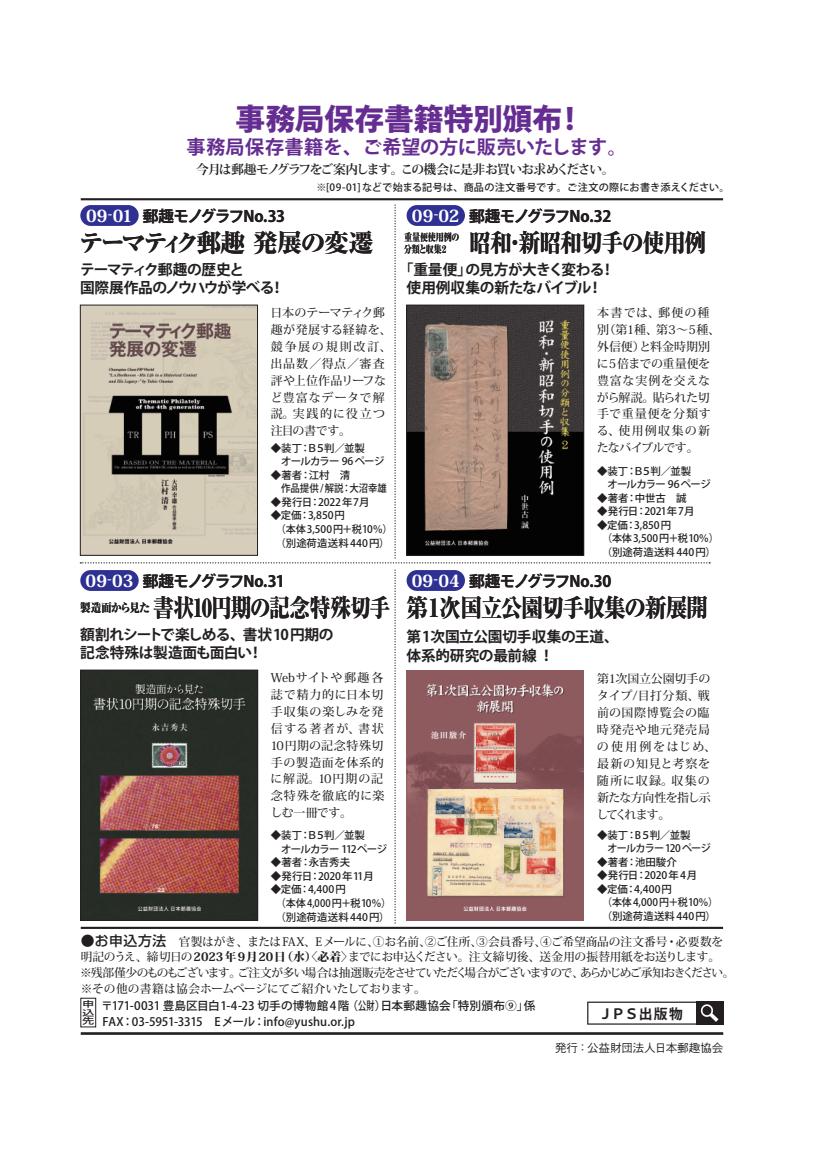
<style>
.page{position:relative;width:821px;height:1166px;background:#fff}
.page>*{position:absolute;margin:0;border:0;box-sizing:border-box;transform-origin:0 0}
.t1{font:800 29.7px "Koz Go Pr 6 N";color:#652d91}
.t2{font:800 25.05px "Ryumin Pro";letter-spacing:-.055em;color:#231f20;scale:.87 1}
.t3{font:800 25.05px "Ryumin Pro";letter-spacing:-.055em;color:#231f20;scale:.83 1}
.t4{font:800 25.05px "Ryumin Pro";letter-spacing:-.11em;color:#231f20}
.t5{font:700 19.2px "Koz Go Pr 6 N";letter-spacing:-.005em;color:#652d91}
.t6{font:800 16.65px "Koz Min Pr 6 N";color:#fff}
.t7{font:700 15.6px "Koz Go Pr 6 N";letter-spacing:-.06em;color:#231f20}
.t8{font:700 14.7px/18.8px "Koz Go Pr 6 N";letter-spacing:-.025em;color:#231f20}
.t9{font:700 14.7px/18.8px "Koz Go Pr 6 N";letter-spacing:-.055em;color:#231f20}
.t10{font:700 13.8px "Koz Go Pr 6 N";letter-spacing:.005em;color:#231f20}
.t11{font:700 12.75px "Koz Min Pr 6 N";letter-spacing:-.085em;color:#231f20}
.t12{font:500 12px/17px "Koz Min Pr 6 N";letter-spacing:.035em;color:#231f20}
.t13{font:500 12px/17px "Koz Min Pr 6 N";letter-spacing:.005em;color:#231f20}
.t14{font:500 11.7px/15.9px "Koz Min Pr 6 N";letter-spacing:-.04em;color:#231f20}
.t15{font:500 11.7px/15.9px "Koz Go Pr 6 N";letter-spacing:.005em;color:#231f20}
.t16{font:11.7px "DFPHS Gothic CID W3";letter-spacing:-.025em;color:#231f20}
.t17{font:500 10.35px/13.5px "Koz Go Pr 6 N";letter-spacing:-.005em;color:#231f20}
.t18{font:500 10.35px "Koz Go Pr 6 N";letter-spacing:.015em;color:#231f20}
.t19{font:500 10.35px/13.5px "Koz Go Pr 6 N";letter-spacing:-.075em;color:#231f20}
.t20{font:500 10.35px/13.5px "Koz Go Pr 6 N";letter-spacing:-.08em;color:#231f20}
.t21{font:500 10.35px "Koz Go Pr 6 N";letter-spacing:.02em;color:#231f20}
.t22{font:500 10.35px "Koz Go Pr 6 N";letter-spacing:.015em;color:#231f20;scale:.96 1}
.t23{font:800 10.35px/11.7px "Ryumin Pro";letter-spacing:-.02em;color:#231f20;scale:.78 1}
.t24{font:500 10.05px "Koz Go Pr 6 N";letter-spacing:.025em;color:#231f20}
.t25{font:500 8.25px/8.4px "Shin Go Pro";color:#231f20;text-align:justify;scale:1.43 1}
.s1{font-family:"Shin Go Pro";font-size:13.8px}
.s2{font-weight:800}
</style>
<div class="page">
<hr style="left:81px;top:198px;width:642px;height:2px;background:#231f20">
<hr style="left:81px;top:1032px;width:642px;height:2px;background:#231f20">
<hr style="left:81px;top:926px;width:642px;height:2px;background:#231f20">
<svg style="left:587px;top:1001px;width:136px;height:23px"></svg>
<div style="left:81px;top:997px;width:15px;height:29px;border:1px solid #231f20"></div>
<svg style="left:80px;top:205px;width:630px;height:358px"></svg>
<svg style="left:394px;top:570px;width:2px;height:354px"></svg>
<img style="left:406px;top:670px;width:178px;height:250px">
<div style="left:80px;top:570px;width:59px;height:20px;background:#2e3092;border-radius:10px"></div>
<img style="left:82px;top:671px;width:174px;height:247px">
<div style="left:80px;top:669px;width:178px;height:251px;border:1px solid #231f20"></div>
<div style="left:406px;top:205px;width:59px;height:21px;background:#2e3092;border-radius:10px"></div>
<div style="left:406px;top:570px;width:59px;height:20px;background:#2e3092;border-radius:10px"></div>
<img style="left:408px;top:307px;width:174px;height:246px">
<div style="left:406px;top:305px;width:178px;height:250px;border:1px solid #231f20"></div>
<div style="left:80px;top:205px;width:59px;height:21px;background:#2e3092;border-radius:10px"></div>
<img style="left:82px;top:307px;width:174px;height:246px">
<div style="left:80px;top:305px;width:178px;height:250px;border:1px solid #231f20"></div>
<h1 class="t1" style="left:236px;top:102px;width:340px">事務局保存書籍特別頒布 !</h1>
<h3 class="t5" style="left:186px;top:136px;width:442px">事務局保存書籍を、ご希望の方に販売いたします。</h3>
<p class="t11" style="left:196px;top:162px;width:420px">今月は郵趣モノグラフをご案内します。この機会に是非お買いお求めください。</p>
<p class="t24" style="left:316px;top:182px;width:415px">※[09-01]などで始まる記号は、商品の注文番号です。ご注文の際にお書き添えください。</p>
<h3 class="t7" style="left:143px;top:208px;width:144px">郵趣モノグラフNo.33</h3>
<h2 class="t4" style="left:79px;top:223px;width:296px">テーマティク郵趣 発展の変遷</h2>
<h3 class="t6" style="left:86px;top:206px;width:48px">09-01</h3>
<p class="t9" style="left:80px;top:260px;width:206px">テーマティク郵趣の歴史と<br>国際展作品のノウハウが学べる！</p>
<p class="t12" style="left:270px;top:304px;width:122px">日本のテーマティク郵趣が発展する経緯を、競争展の規則改訂、出品数／得点／審査評や上位作品リーフなど豊富なデータで解説。実践的に役立つ注目の書です。</p>
<p class="t19" style="left:271px;top:441px;width:115px">◆装丁：Ｂ５判／並製<br>　オールカラー 96 ページ</p>
<p class="t17" style="left:281px;top:468px;width:107px;text-indent:-10px">◆著者：江村　清<br>作品提供 /解説：大沼幸雄</p>
<p class="t17" style="left:271px;top:495px;width:100px">◆発行日：2022年7月</p>
<p class="t17" style="left:271px;top:509px;width:76px">◆定価：3,850円</p>
<p class="t18" style="left:276px;top:523px;width:118px">（本体3,500円＋税10％）</p>
<p class="t18" style="left:271px;top:536px;width:120px">　（別途荷造送料 440円）</p>
<h3 class="t7" style="left:143px;top:572px;width:143px">郵趣モノグラフNo.31</h3>
<h2 class="t3" style="left:80px;top:588px;width:375px"><sup>製造面から見た</sup> 書状10円期の記念特殊切手</h2>
<h3 class="t6" style="left:86px;top:571px;width:49px">09-03</h3>
<p class="t8" style="left:80px;top:625px;width:255px">額割れシートで楽しめる、書状10円期の記念特殊は製造面も面白い！</p>
<p class="t12" style="left:270px;top:669px;width:115px;text-align:justify">Webサイトや郵趣各誌で精力的に日本切手収集の楽しみを発信する著者が、書状10円期の記念特殊切手の製造面を体系的に解説。10円期の記念特殊を徹底的に楽しむ一冊です。</p>
<p class="t20" style="left:271px;top:828px;width:118px">◆装丁：Ｂ５判／並製<br>　オールカラー 112ページ</p>
<p class="t17" style="left:271px;top:855px;width:81px">◆著者：永吉秀夫</p>
<p class="t17" style="left:271px;top:869px;width:104px">◆発行日：2020年11月</p>
<p class="t17" style="left:271px;top:882px;width:76px">◆定価：4,400円</p>
<p class="t21" style="left:276px;top:897px;width:117px">（本体4,000円＋税10％）</p>
<p class="t18" style="left:271px;top:910px;width:120px">　（別途荷造送料 440円）</p>
<h3 class="t6" style="left:412px;top:206px;width:49px">09-02</h3>
<p class="t23" style="left:404px;top:230px;width:73px">重量便使用例の分類と収集２</p>
<h3 class="t7" style="left:469px;top:208px;width:144px">郵趣モノグラフNo.32</h3>
<h2 class="t2" style="left:469px;top:223px;width:274px">昭和・新昭和切手の使用例</h2>
<p class="t8" style="left:399px;top:260px;width:217px;text-align:center">「重量便」の見方が大きく変わる！使用例収集の新たなバイブル！</p>
<p class="t13" style="left:597px;top:304px;width:125px">本書では、郵便の種別（第１種、第３～５種、外信便）と料金時期別に５倍までの重量便を豊富な実例を交えながら解説。貼られた切手で重量便を分類する、使用例収集の新たなバイブルです。</p>
<p class="t19" style="left:597px;top:464px;width:115px">◆装丁：Ｂ５判／並製<br>　オールカラー 96 ページ</p>
<p class="t17" style="left:597px;top:491px;width:91px">◆著者：中世古　誠</p>
<p class="t17" style="left:597px;top:505px;width:99px">◆発行日：2021年7月</p>
<p class="t17" style="left:597px;top:518px;width:76px">◆定価：3,850円</p>
<p class="t18" style="left:602px;top:532px;width:118px">（本体3,500円＋税10％）</p>
<p class="t18" style="left:597px;top:546px;width:120px">　（別途荷造送料 440円）</p>
<h3 class="t7" style="left:469px;top:572px;width:144px">郵趣モノグラフNo.30</h3>
<h2 class="t2" style="left:406px;top:588px;width:348px">第１次国立公園切手収集の新展開</h2>
<h3 class="t6" style="left:412px;top:571px;width:49px">09-04</h3>
<p class="t8" style="left:406px;top:628px;width:214px">第1次国立公園切手収集の王道、体系的研究の最前線 ！</p>
<p class="t12" style="left:596px;top:670px;width:121px">第１次国立公園切手のタイプ/目打分類、戦前の国際博覧会の臨時発売や地元発売局の使用例をはじめ、最新の知見と考察を随所に収録。収集の新たな方向性を指し示してくれます。</p>
<p class="t19" style="left:607px;top:828px;width:105px;text-indent:-10px">◆装丁：B５判／並製<br>オールカラー 120 ページ</p>
<p class="t17" style="left:597px;top:855px;width:81px">◆著者：池田駿介</p>
<p class="t17" style="left:597px;top:868px;width:102px">◆発行日：2020年 4月</p>
<p class="t17" style="left:597px;top:882px;width:76px">◆定価：4,400円</p>
<p class="t22" style="left:602px;top:896px;width:122px">（本体 4,000円＋税10％）</p>
<p class="t18" style="left:597px;top:910px;width:120px">　（別途荷造送料 440円）</p>
<p class="t14" style="left:80px;top:933px;width:656px"><span class="s1">●お申込方法</span> 官製はがき、または FAX、Eメールに、①お名前、②ご住所、③会員番号、④ご希望商品の注文番号・必要数を明記のうえ、締切日の<span class="s2">2023年9月20日（水）〈必着〉</span>までにお申込ください。注文締切後、送金用の振替用紙をお送りします。<br>※残部僅少のものもございます。ご注文が多い場合は抽選販売をさせていただく場合がございますので、あらかじめご承知おきください。※その他の書籍は協会ホームページにてご紹介いたしております。</p>
<p class="t15" style="left:101px;top:997px;width:436px">〒171-0031 豊島区目白1-4-23 切手の博物館 4 階 （公財）日本郵趣協会「特別頒布⑨」係<br>FAX：03-5951-3315　Eメール：info@yushu.or.jp</p>
<p class="t10" style="left:599px;top:1005px;width:85px">ＪＰＳ出版物</p>
<p class="t25" style="left:82px;top:998px;width:10px">申込先</p>
<p class="t16" style="left:555px;top:1041px;width:170px">発行：公益財団法人日本郵趣協会</p>
</div>
